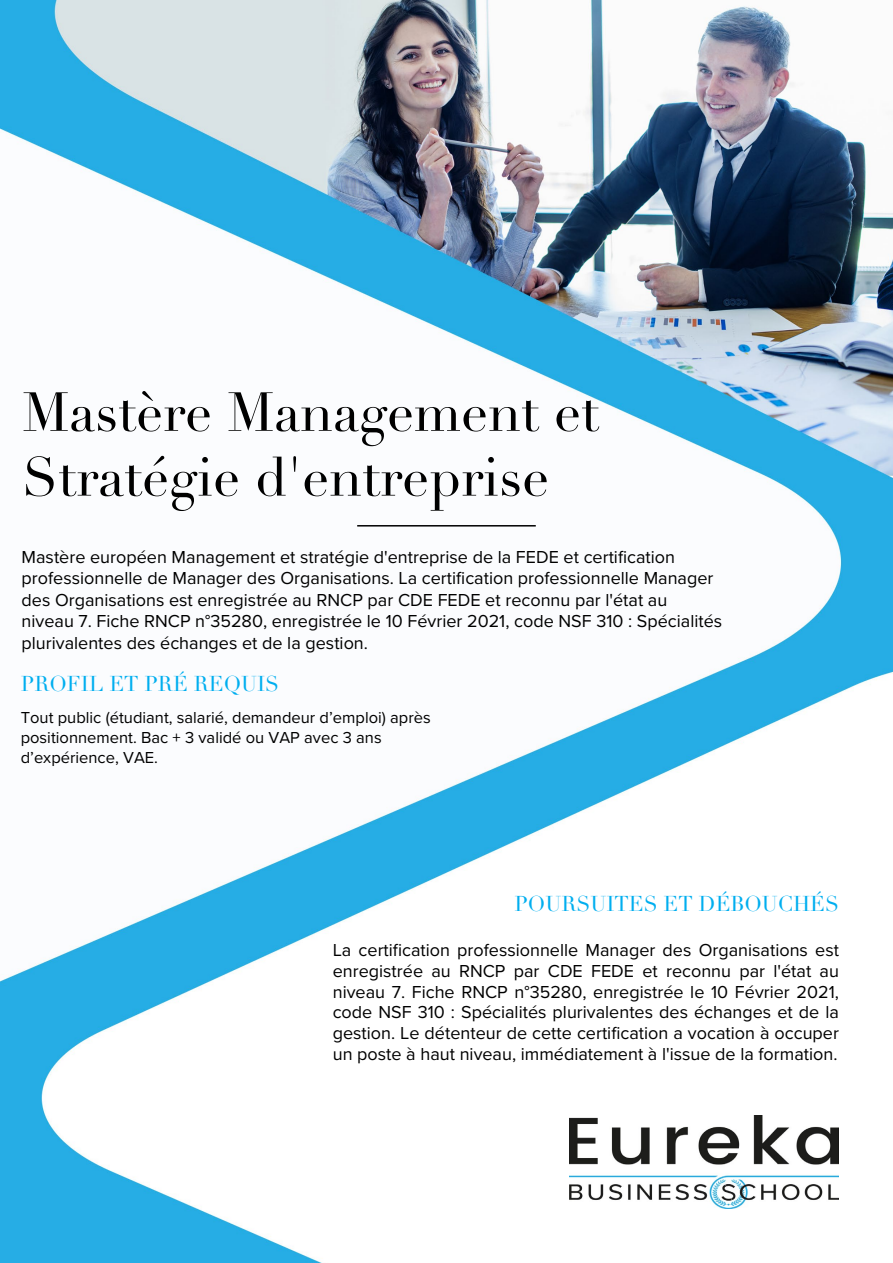
<style>
.page{position:relative;width:893px;height:1263px;background:#fff}
.page>*{position:absolute;margin:0;border:0;box-sizing:border-box;transform-origin:0 0}
.t1{font:54px/64.8px "Didot";color:#000}
.t2{font:21px "Didot";color:#00aeef}
.t3{font:18px/20.9px "Proxima Nova";color:#000}
.t4{font:16.5px/20px "Proxima Nova";color:#000}
</style>
<div class="page">
<img style="left:1px;top:1px;width:892px;height:1262px">
<hr style="left:357px;top:525px;width:179px;height:1px;background:#000">
<img style="left:570px;top:1115px;width:269px;height:94px">
<h1 class="t1" style="left:22px;top:381px;width:578px">Mastère Management et<br>Stratégie d'entreprise</h1>
<p class="t3" style="left:22px;top:545px;width:702px;line-height:21.5px">Mastère européen Management et stratégie d'entreprise de la FEDE et certification professionnelle de Manager des Organisations. La certification professionnelle Manager des Organisations est enregistrée au RNCP par CDE FEDE et reconnu par l'état au niveau 7. Fiche RNCP n°35280, enregistrée le 10 Février 2021, code NSF 310 : Spécialités plurivalentes des échanges et de la gestion.</p>
<p class="t2" style="left:21px;top:671px;width:260px">PROFIL ET PRÉ REQUIS</p>
<p class="t4" style="left:21px;top:706px;width:412px">Tout public (étudiant, salarié, demandeur d’emploi) après positionnement. Bac + 3 validé ou VAP avec 3 ans d’expérience, VAE.</p>
<p class="t2" style="left:514px;top:891px;width:326px">POURSUITES ET DÉBOUCHÉS</p>
<p class="t3" style="left:333px;top:939px;width:508px;text-align:justify">La certification professionnelle Manager des Organisations est enregistrée au RNCP par CDE FEDE et reconnu par l'état au niveau 7. Fiche RNCP n°35280, enregistrée le 10 Février 2021, code NSF 310 : Spécialités plurivalentes des échanges et de la gestion. Le détenteur de cette certification a vocation à occuper un poste à haut niveau, immédiatement à l'issue de la formation.</p>
</div>
